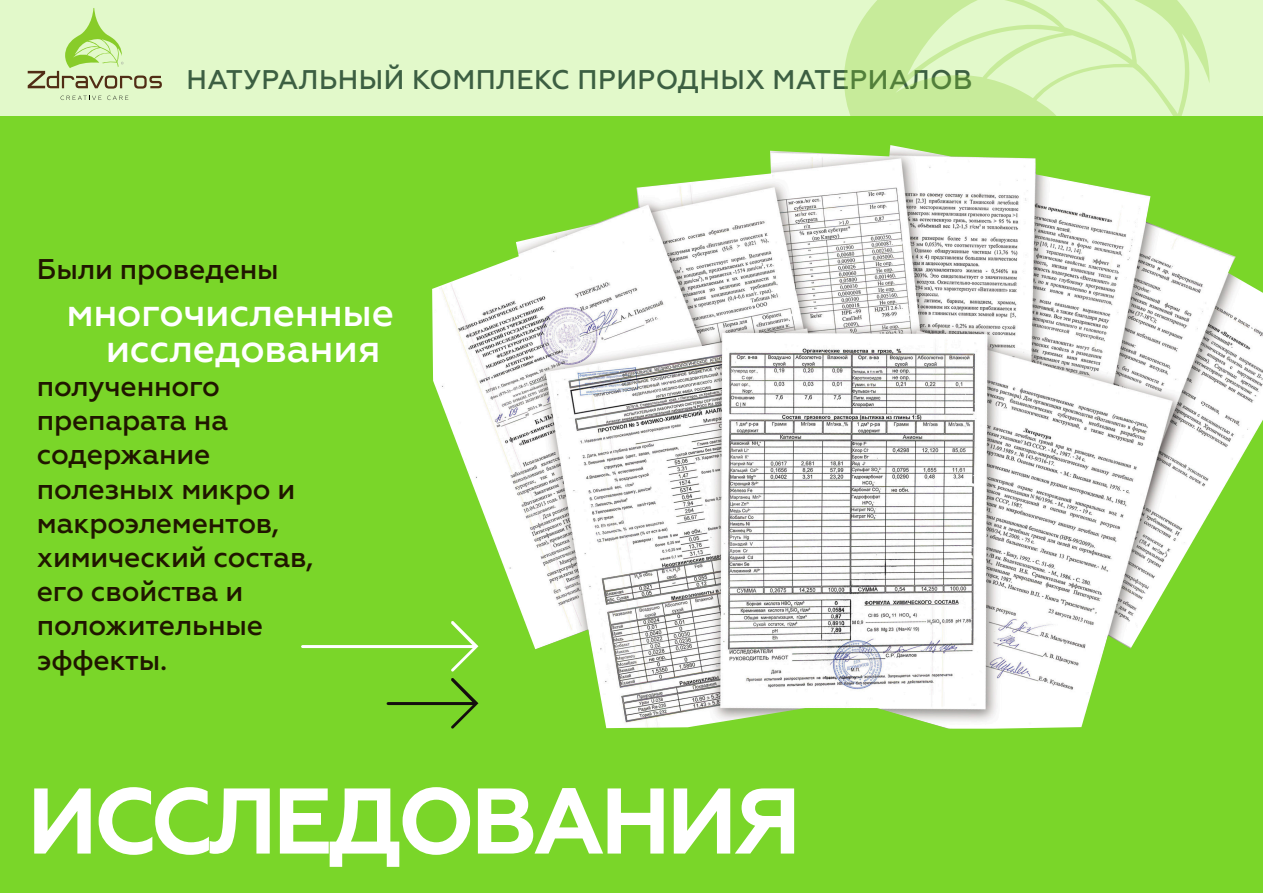
<style>
.page{position:relative;width:1263px;height:893px;background:#7ad629}
.page>*{position:absolute;margin:0;border:0;box-sizing:border-box;transform-origin:0 0}
.t1{font:700 93px "Geometria";letter-spacing:-.045em;color:#fff}
.t2{font:500 39px/36px "Geometria";letter-spacing:-.01em;color:#fff}
.t3{font:500 28.5px/34.2px "Geometria";letter-spacing:-.01em;color:#201600}
.t4{font:500 27px "Geometria";letter-spacing:.015em;color:#3c5f42}
</style>
<div class="page">
<div style="left:0;top:0;width:1263px;height:116px;background:#e2f9ca"></div>
<svg style="left:28px;top:8px;width:134px;height:81px"></svg>
<svg style="left:61px;top:96px;width:67px;height:4px"></svg>
<svg style="left:844px;top:0;width:365px;height:116px"></svg>
<img style="left:432px;top:145px;width:831px;height:584px">
<svg style="left:387px;top:678px;width:91px;height:51px"></svg>
<svg style="left:301px;top:621px;width:177px;height:51px"></svg>
<p class="t4" style="left:186px;top:64px;width:788px">НАТУРАЛЬНЫЙ КОМПЛЕКС ПРИРОДНЫХ МАТЕРИАЛОВ</p>
<p class="t3" style="left:37px;top:252px;width:243px">Были проведены</p>
<h2 class="t2" style="left:106px;top:294px;width:290px;text-indent:-39px">многочисленные исследования</h2>
<p class="t3" style="left:37px;top:369px;width:278px">полученного препарата на содержание полезных микро и макроэлементов, химический состав, его свойства и положительные эффекты.</p>
<h1 class="t1" style="left:27px;top:766px;width:776px">ИССЛЕДОВАНИЯ</h1>
</div>
